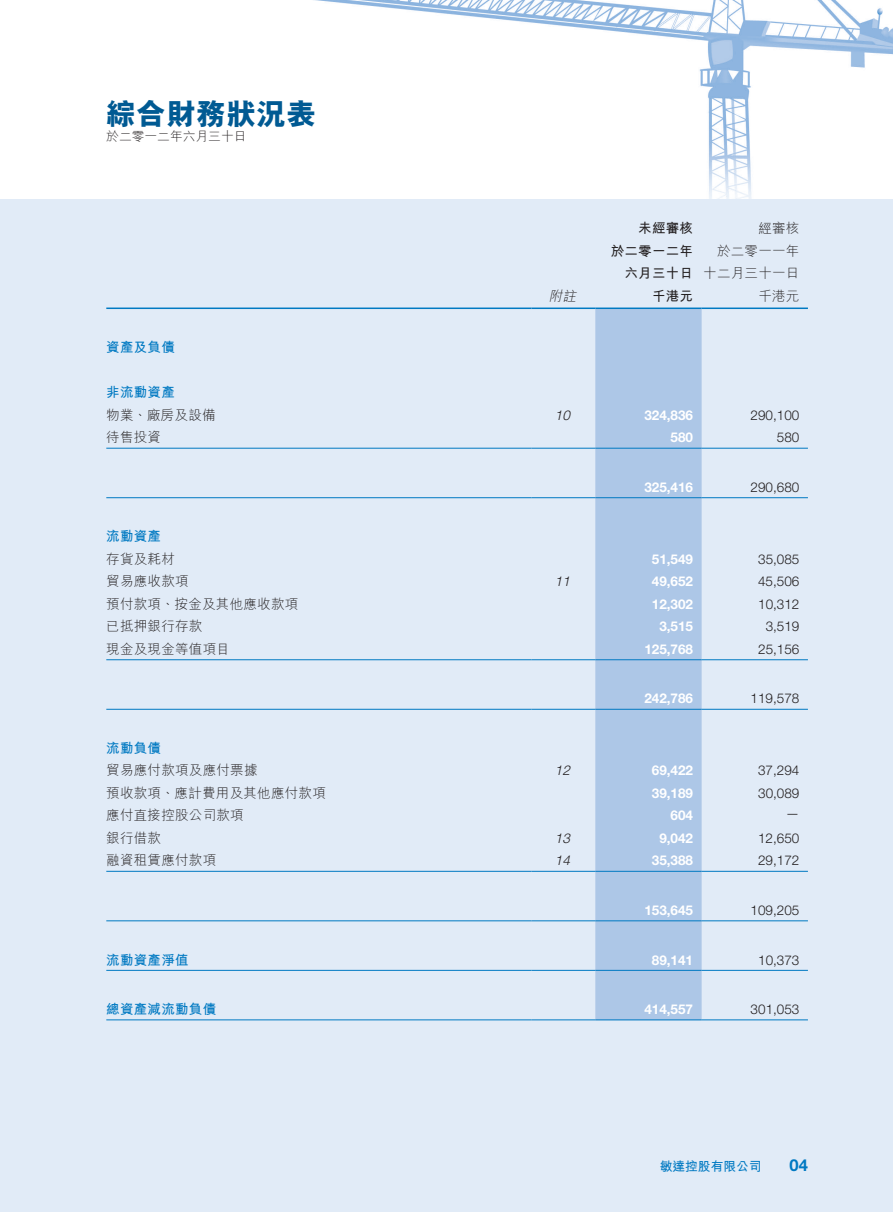
<style>
.page{position:relative;width:893px;height:1212px;background:#fff}
.page>*{position:absolute;margin:0;border:0;box-sizing:border-box;transform-origin:0 0}
.t1{font:800 30px "M Hei HK";color:#005a93}
.t2{font:700 16.5px "Helvetica Neue LT Std";color:#0079c2}
.t3{font:300 13.5px "M Hei HK";letter-spacing:.02em;color:#231f20}
.t4{font:700 13.5px "Helvetica Neue LT Std";color:#fff}
.t5{font:300 13.5px "Helvetica Neue LT Std";color:#231f20}
.t6{font:700 13.5px "M Hei HK";letter-spacing:.02em;color:#0079c2}
.t7{font:700 13.5px "M Hei HK";letter-spacing:.02em;color:#231f20}
.t8{font:italic 300 13.5px "Helvetica Neue LT Std";color:#231f20}
.t9{font:italic 300 13.5px "M Hei HK";color:#231f20}
.t10{font:300 12.75px "M Hei HK";color:#231f20}
.t11{font:700 12.75px "M Hei HK";color:#0079c2}
</style>
<div class="page">
<img style="left:311px;top:0;width:582px;height:200px">
<div style="left:0;top:200px;width:893px;height:1012px;background:#e1ebf7"></div>
<div style="left:595px;top:309px;width:107px;height:710px;background:#adc7e7"></div>
<hr style="left:106px;top:307px;width:425px;height:2px;background:#0079c2">
<hr style="left:531px;top:307px;width:64px;height:2px;background:#0079c2">
<hr style="left:595px;top:307px;width:107px;height:2px;background:#0079c2">
<hr style="left:702px;top:307px;width:106px;height:2px;background:#0079c2">
<hr style="left:106px;top:448px;width:425px;height:1px;background:#0079c2">
<hr style="left:531px;top:448px;width:64px;height:1px;background:#0079c2">
<hr style="left:595px;top:448px;width:107px;height:1px;background:#0079c2">
<hr style="left:702px;top:448px;width:106px;height:1px;background:#0079c2">
<hr style="left:106px;top:497px;width:425px;height:1px;background:#0079c2">
<hr style="left:531px;top:497px;width:64px;height:1px;background:#0079c2">
<hr style="left:595px;top:497px;width:107px;height:1px;background:#0079c2">
<hr style="left:702px;top:497px;width:106px;height:1px;background:#0079c2">
<hr style="left:106px;top:659px;width:425px;height:1px;background:#0079c2">
<hr style="left:531px;top:659px;width:64px;height:1px;background:#0079c2">
<hr style="left:595px;top:659px;width:107px;height:1px;background:#0079c2">
<hr style="left:702px;top:659px;width:106px;height:1px;background:#0079c2">
<hr style="left:106px;top:709px;width:425px;height:1px;background:#0079c2">
<hr style="left:531px;top:709px;width:64px;height:1px;background:#0079c2">
<hr style="left:595px;top:709px;width:107px;height:1px;background:#0079c2">
<hr style="left:702px;top:709px;width:106px;height:1px;background:#0079c2">
<hr style="left:106px;top:871px;width:425px;height:1px;background:#0079c2">
<hr style="left:531px;top:871px;width:64px;height:1px;background:#0079c2">
<hr style="left:595px;top:871px;width:107px;height:1px;background:#0079c2">
<hr style="left:702px;top:871px;width:106px;height:1px;background:#0079c2">
<hr style="left:106px;top:920px;width:425px;height:1px;background:#0079c2">
<hr style="left:531px;top:920px;width:64px;height:1px;background:#0079c2">
<hr style="left:595px;top:920px;width:107px;height:1px;background:#0079c2">
<hr style="left:702px;top:920px;width:106px;height:1px;background:#0079c2">
<hr style="left:106px;top:970px;width:425px;height:1px;background:#0079c2">
<hr style="left:531px;top:970px;width:64px;height:1px;background:#0079c2">
<hr style="left:595px;top:970px;width:107px;height:1px;background:#0079c2">
<hr style="left:702px;top:970px;width:106px;height:1px;background:#0079c2">
<hr style="left:106px;top:1019px;width:425px;height:1px;background:#0079c2">
<hr style="left:531px;top:1019px;width:64px;height:1px;background:#0079c2">
<hr style="left:595px;top:1019px;width:107px;height:1px;background:#0079c2">
<hr style="left:702px;top:1019px;width:106px;height:1px;background:#0079c2">
<h1 class="t1" style="left:106px;top:98px;width:211px">綜合財務狀況表</h1>
<p class="t10" style="left:106px;top:129px;width:142px">於二零一二年六月三十日</p>
<p class="t7" style="left:638px;top:219px;width:56px">未經審核</p>
<p class="t3" style="left:758px;top:222px;width:43px">經審核</p>
<p class="t7" style="left:611px;top:241px;width:84px">於二零一二年</p>
<p class="t3" style="left:717px;top:244px;width:84px">於二零一一年</p>
<p class="t7" style="left:624px;top:264px;width:70px">六月三十日</p>
<p class="t3" style="left:703px;top:267px;width:98px">十二月三十一日</p>
<p class="t9" style="left:549px;top:289px;width:32px">附註</p>
<p class="t7" style="left:652px;top:286px;width:43px">千港元</p>
<p class="t3" style="left:758px;top:289px;width:43px">千港元</p>
<p class="t6" style="left:106px;top:338px;width:70px">資產及負債</p>
<p class="t6" style="left:106px;top:383px;width:70px">非流動資產</p>
<p class="t3" style="left:106px;top:408px;width:111px">物業、廠房及設備</p>
<p class="t8" style="left:555px;top:407px;width:20px">10</p>
<p class="t4" style="left:644px;top:407px;width:50px">324,836</p>
<p class="t5" style="left:751px;top:407px;width:50px">290,100</p>
<p class="t3" style="left:106px;top:430px;width:56px">待售投資</p>
<p class="t4" style="left:671px;top:429px;width:24px">580</p>
<p class="t5" style="left:777px;top:429px;width:24px">580</p>
<p class="t4" style="left:644px;top:479px;width:50px">325,416</p>
<p class="t5" style="left:751px;top:479px;width:50px">290,680</p>
<p class="t6" style="left:106px;top:527px;width:56px">流動資產</p>
<p class="t3" style="left:106px;top:552px;width:70px">存貨及耗材</p>
<p class="t4" style="left:652px;top:551px;width:43px">51,549</p>
<p class="t5" style="left:758px;top:551px;width:43px">35,085</p>
<p class="t3" style="left:106px;top:574px;width:84px">貿易應收款項</p>
<p class="t8" style="left:555px;top:573px;width:20px">11</p>
<p class="t4" style="left:652px;top:573px;width:43px">49,652</p>
<p class="t5" style="left:758px;top:573px;width:43px">45,506</p>
<p class="t3" style="left:106px;top:597px;width:193px">預付款項、按金及其他應收款項</p>
<p class="t4" style="left:652px;top:596px;width:43px">12,302</p>
<p class="t5" style="left:758px;top:596px;width:43px">10,312</p>
<p class="t3" style="left:106px;top:619px;width:98px">已抵押銀行存款</p>
<p class="t4" style="left:659px;top:618px;width:35px">3,515</p>
<p class="t5" style="left:766px;top:618px;width:35px">3,519</p>
<p class="t3" style="left:106px;top:642px;width:125px">現金及現金等值項目</p>
<p class="t4" style="left:644px;top:641px;width:50px">125,768</p>
<p class="t5" style="left:758px;top:641px;width:43px">25,156</p>
<p class="t4" style="left:644px;top:690px;width:50px">242,786</p>
<p class="t5" style="left:751px;top:690px;width:50px">119,578</p>
<p class="t6" style="left:106px;top:738px;width:56px">流動負債</p>
<p class="t3" style="left:106px;top:763px;width:153px">貿易應付款項及應付票據</p>
<p class="t8" style="left:555px;top:762px;width:20px">12</p>
<p class="t4" style="left:652px;top:762px;width:43px">69,422</p>
<p class="t5" style="left:758px;top:762px;width:43px">37,294</p>
<p class="t3" style="left:106px;top:786px;width:221px">預收款項、應計費用及其他應付款項</p>
<p class="t4" style="left:652px;top:785px;width:43px">39,189</p>
<p class="t5" style="left:758px;top:785px;width:43px">30,089</p>
<p class="t3" style="left:106px;top:808px;width:139px">應付直接控股公司款項</p>
<p class="t4" style="left:671px;top:807px;width:24px">604</p>
<p class="t5" style="left:786px;top:805px;width:15px">—</p>
<p class="t3" style="left:106px;top:831px;width:56px">銀行借款</p>
<p class="t8" style="left:555px;top:830px;width:20px">13</p>
<p class="t4" style="left:659px;top:830px;width:35px">9,042</p>
<p class="t5" style="left:758px;top:830px;width:43px">12,650</p>
<p class="t3" style="left:106px;top:853px;width:111px">融資租賃應付款項</p>
<p class="t8" style="left:555px;top:852px;width:20px">14</p>
<p class="t4" style="left:652px;top:852px;width:43px">35,388</p>
<p class="t5" style="left:758px;top:852px;width:43px">29,172</p>
<p class="t4" style="left:644px;top:902px;width:50px">153,645</p>
<p class="t5" style="left:751px;top:902px;width:50px">109,205</p>
<p class="t6" style="left:106px;top:950px;width:84px">流動資產淨值</p>
<p class="t4" style="left:652px;top:951px;width:43px">89,141</p>
<p class="t5" style="left:758px;top:951px;width:43px">10,373</p>
<p class="t6" style="left:106px;top:999px;width:111px">總資產減流動負債</p>
<p class="t4" style="left:644px;top:1001px;width:50px">414,557</p>
<p class="t5" style="left:751px;top:1001px;width:50px">301,053</p>
<p class="t11" style="left:660px;top:1157px;width:103px">敏達控股有限公司</p>
<p class="t2" style="left:790px;top:1154px;width:20px">04</p>
</div>
